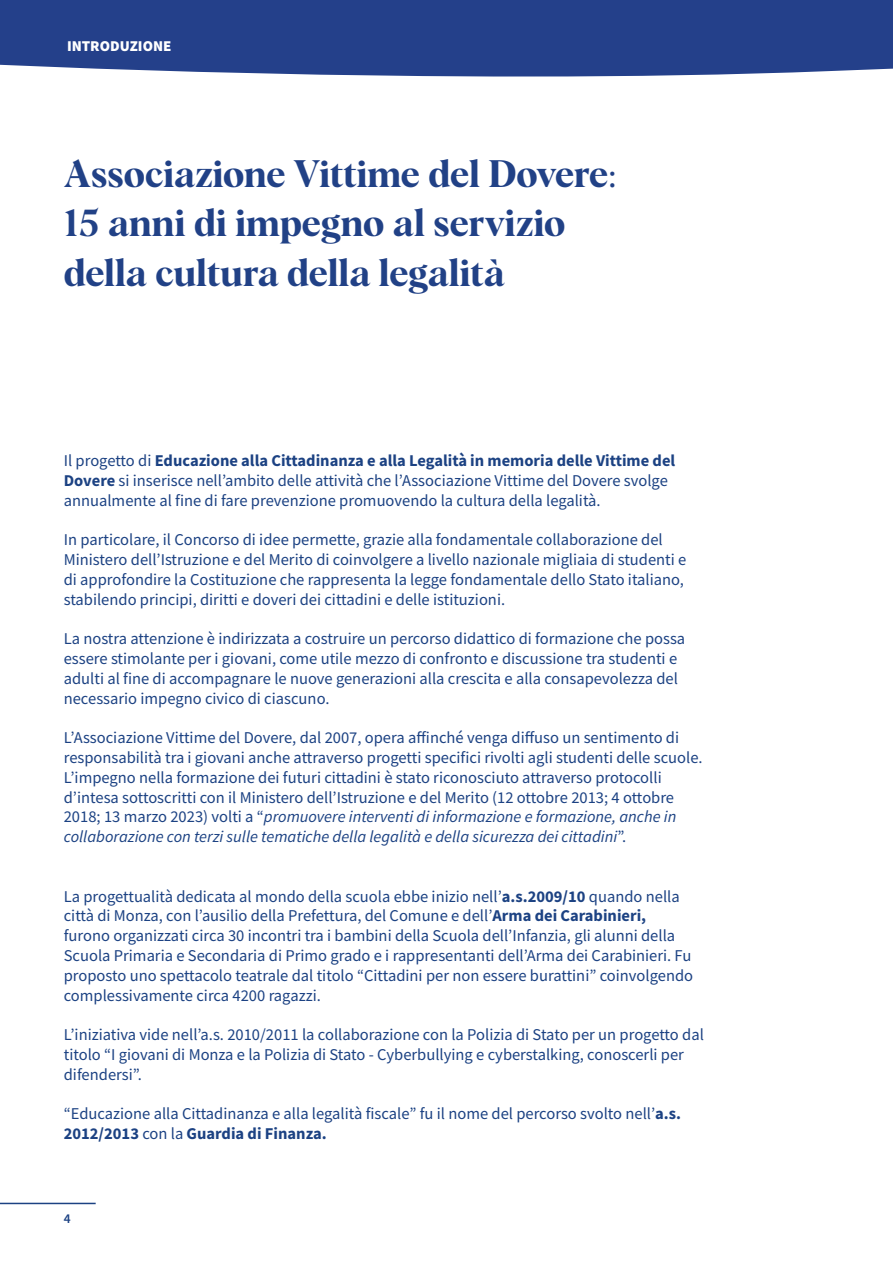
<style>
.page{position:relative;width:893px;height:1263px;background:#fff}
.page>*{position:absolute;margin:0;border:0;box-sizing:border-box;transform-origin:0 0}
.t1{font:37.5px/49.5px "Albra TRIAL Semi";color:#214186}
.t2{font:16.5px/19.8px "Source Sans Pro";color:#1c4283}
.t3{font:900 15px "Source Sans Pro";color:#fff}
.t4{font:600 13.5px "Source Sans Pro";color:#1c4283}
.s1{font-family:"Minion Pro"}
.s2{font-weight:700}
.s3{font-style:italic}
</style>
<div class="page">
<hr style="left:0;top:1203px;width:96px;height:1px;background:#1c4283">
<div style="left:0;top:0;width:893px;height:77px;background:#24408a"></div>
<p class="t3" style="left:67px;top:35px;width:106px">INTRODUZIONE</p>
<h1 class="t1" style="left:64px;top:147px;width:555px">Associazione Vittime del Dovere<span class="s1">:<br></span>15 anni di impegno al servizio della cultura della legalità</h1>
<p class="t2" style="left:64px;top:450px;width:613px">Il progetto di <span class="s2">Educazione alla Cittadinanza e alla Legalità in memoria delle Vittime del<br>Dovere</span> si inserisce nell’ambito delle attività che l’Associazione Vittime del Dovere svolge annualmente al fine di fare prevenzione promuovendo la cultura della legalità.</p>
<p class="t2" style="left:64px;top:530px;width:624px">In particolare, il Concorso di idee permette, grazie alla fondamentale collaborazione del Ministero dell’Istruzione e del Merito di coinvolgere a livello nazionale migliaia di studenti e di approfondire la Costituzione che rappresenta la legge fondamentale dello Stato italiano, stabilendo principi, diritti e doveri dei cittadini e delle istituzioni.</p>
<p class="t2" style="left:64px;top:629px;width:623px">La nostra attenzione è indirizzata a costruire un percorso didattico di formazione che possa essere stimolante per i giovani, come utile mezzo di confronto e discussione tra studenti e adulti al fine di accompagnare le nuove generazioni alla crescita e alla consapevolezza del necessario impegno civico di ciascuno.</p>
<p class="t2" style="left:64px;top:728px;width:640px">L’Associazione Vittime del Dovere, dal 2007, opera affinché venga diffuso un sentimento di responsabilità tra i giovani anche attraverso progetti specifici rivolti agli studenti delle scuole.<br>L’impegno nella formazione dei futuri cittadini è stato riconosciuto attraverso protocolli d’intesa sottoscritti con il Ministero dell’Istruzione e del Merito (12 ottobre 2013; 4 ottobre 2018; 13 marzo 2023) volti a “<span class="s3">promuovere interventi di informazione e formazione, anche in collaborazione con terzi sulle tematiche della legalità e della sicurezza dei cittadini</span>”.</p>
<p class="t2" style="left:64px;top:886px;width:631px">La progettualità dedicata al mondo della scuola ebbe inizio nell’<span class="s2">a.s.2009/10</span> quando nella città di Monza, con l’ausilio della Prefettura, del Comune e dell’<span class="s2">Arma dei Carabinieri, </span>furono organizzati circa 30 incontri tra i bambini della Scuola dell’Infanzia, gli alunni della Scuola Primaria e Secondaria di Primo grado e i rappresentanti dell’Arma dei Carabinieri. Fu proposto uno spettacolo teatrale dal titolo “Cittadini per non essere burattini” coinvolgendo complessivamente circa 4200 ragazzi.</p>
<p class="t2" style="left:64px;top:1025px;width:642px">L’iniziativa vide nell’a.s. 2010/2011 la collaborazione con la Polizia di Stato per un progetto dal titolo “I giovani di Monza e la Polizia di Stato - Cyberbullying e cyberstalking, conoscerli per difendersi”.</p>
<p class="t2" style="left:64px;top:1104px;width:619px">“Educazione alla Cittadinanza e alla legalità fiscale” fu il nome del percorso svolto nell’<span class="s2">a.s.<br>2012/2013</span> con la <span class="s2">Guardia di Finanza.</span></p>
<p class="t4" style="left:64px;top:1209px;width:8px">4</p>
</div>
